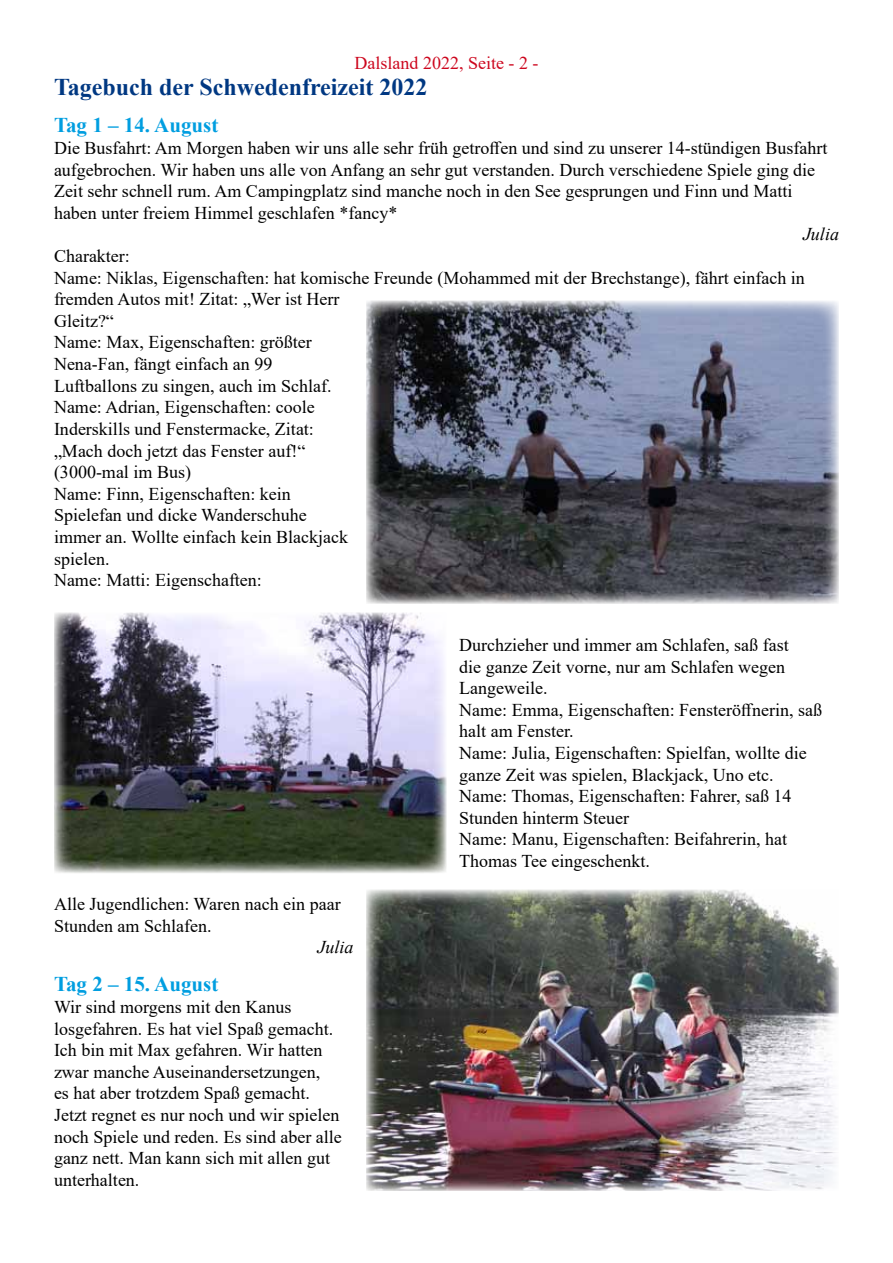
<style>
.page{position:relative;width:893px;height:1263px;background:#fff}
.page>*{position:absolute;margin:0;border:0;box-sizing:border-box;transform-origin:0 0}
.t1{font:700 24px "Times New Roman";color:#003882}
.t2{font:700 21px "Times New Roman";color:#009ee0}
.t3{font:18px/21.6px "Times New Roman";color:#000}
.t4{font:18px "Times New Roman";color:#cd071e}
.t5{font:italic 18px "Times New Roman";color:#000}
</style>
<div class="page">
<img style="left:366px;top:301px;width:473px;height:303px">
<img style="left:54px;top:613px;width:392px;height:260px">
<img style="left:366px;top:890px;width:473px;height:301px">
<p class="t4" style="left:354px;top:50px;width:185px">Dalsland 2022, Seite - 2 -</p>
<h1 class="t1" style="left:54px;top:69px;width:375px">Tagebuch der Schwedenfreizeit 2022</h1>
<p class="t2" style="left:54px;top:110px;width:166px">Tag 1 – 14. August</p>
<p class="t3" style="left:54px;top:137px;width:775px">Die Busfahrt: Am Morgen haben wir uns alle sehr früh getroffen und sind zu unserer 14-stündigen Busfahrt aufgebrochen. Wir haben uns alle von Anfang an sehr gut verstanden. Durch verschiedene Spiele ging die Zeit sehr schnell rum. Am Campingplatz sind manche noch in den See gesprungen und Finn und Matti haben unter freiem Himmel geschlafen *fancy*</p>
<p class="t5" style="left:803px;top:222px;width:37px">Julia</p>
<p class="t3" style="left:54px;top:245px;width:752px">Charakter:<br>Name: Niklas, Eigenschaften: hat komische Freunde (Mohammed mit der Brechstange), fährt einfach in fremden Autos mit! Zitat: „Wer ist Herr<br>Gleitz?“<br>Name: Max, Eigenschaften: größter<br>Nena-Fan, fängt einfach an 99<br>Luftballons zu singen, auch im Schlaf.<br>Name: Adrian, Eigenschaften: coole<br>Inderskills und Fenstermacke, Zitat:<br>„Mach doch jetzt das Fenster auf!“<br>(3000-mal im Bus)<br>Name: Finn, Eigenschaften: kein<br>Spielefan und dicke Wanderschuhe<br>immer an. Wollte einfach kein Blackjack<br>spielen.<br>Name: Matti: Eigenschaften:</p>
<p class="t3" style="left:54px;top:893px;width:288px">Alle Jugendlichen: Waren nach ein paar<br>Stunden am Schlafen.</p>
<p class="t5" style="left:317px;top:935px;width:37px">Julia</p>
<p class="t2" style="left:54px;top:969px;width:166px">Tag 2 – 15. August</p>
<p class="t3" style="left:54px;top:995px;width:289px">Wir sind morgens mit den Kanus losgefahren. Es hat viel Spaß gemacht.<br>Ich bin mit Max gefahren. Wir hatten zwar manche Auseinandersetzungen,<br>es hat aber trotzdem Spaß gemacht.<br>Jetzt regnet es nur noch und wir spielen noch Spiele und reden. Es sind aber alle ganz nett. Man kann sich mit allen gut unterhalten.</p>
<p class="t3" style="left:459px;top:633px;width:364px">Durchzieher und immer am Schlafen, saß fast<br>die ganze Zeit vorne, nur am Schlafen wegen Langeweile.<br>Name: Emma, Eigenschaften: Fensteröffnerin, saß halt am Fenster.<br>Name: Julia, Eigenschaften: Spielfan, wollte die ganze Zeit was spielen, Blackjack, Uno etc.<br>Name: Thomas, Eigenschaften: Fahrer, saß 14<br>Stunden hinterm Steuer<br>Name: Manu, Eigenschaften: Beifahrerin, hat Thomas Tee eingeschenkt.</p>
</div>
